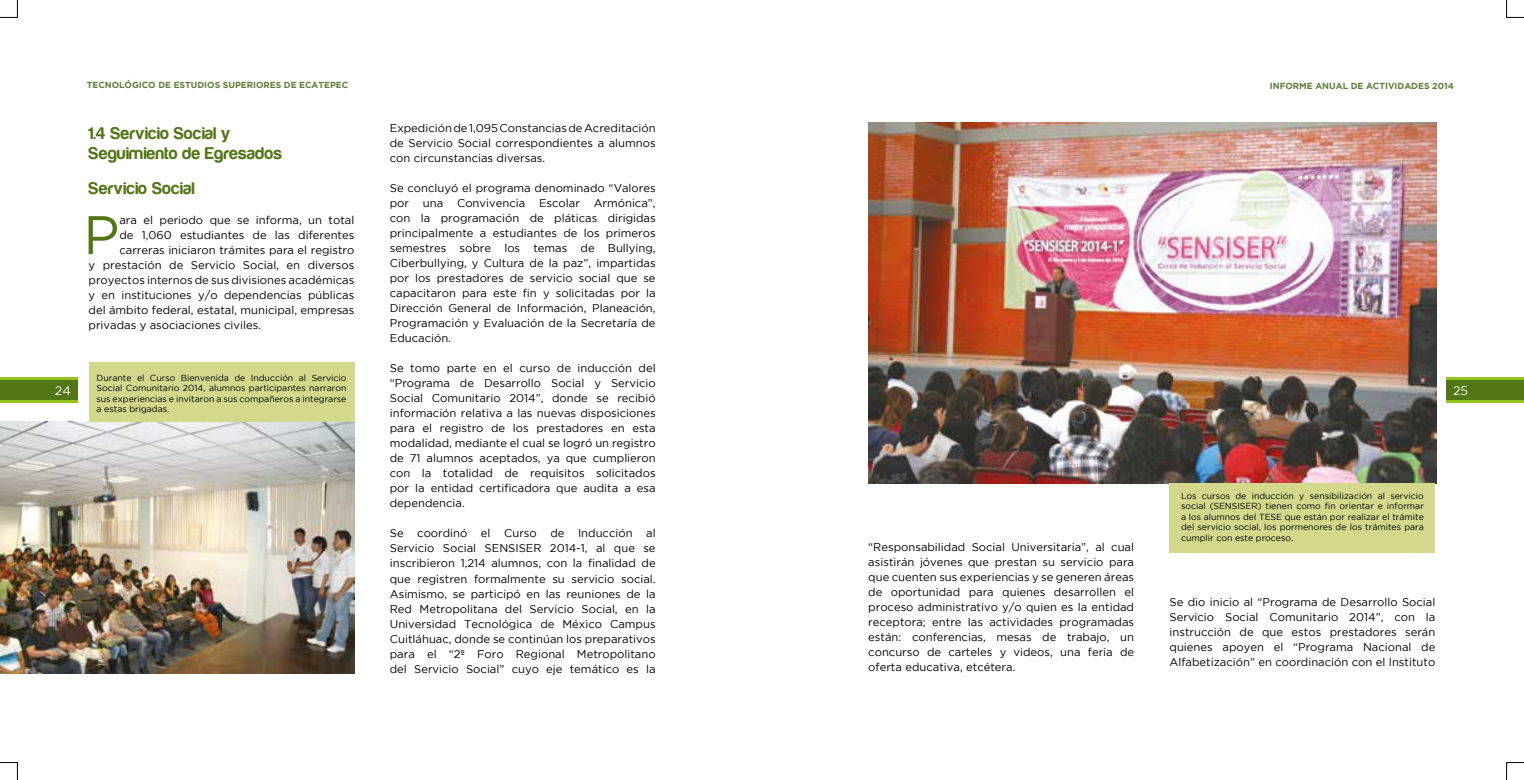
<style>
.page{position:relative;width:1524px;height:780px;background:#fff}
.page>*{position:absolute;margin:0;border:0;box-sizing:border-box;transform-origin:0 0}
.t1{font:54.12px "Gotham";color:#527516}
.t2{font:17.5px/20px "Harabara";letter-spacing:.025em;color:#527516}
.t3{font:12.5px "Gotham";color:#fff}
.t4{font:11.25px/15px "Gotham";color:#000;text-align:justify}
.t5{font:8.75px/10.5px "Gotham";color:#000;text-align:justify}
.t6{font:700 8.75px "Gotham";color:#5f7d3c}
</style>
<div class="page">
<div style="left:0;top:377px;width:78px;height:25px;background:#95c11f"></div>
<div style="left:1446px;top:377px;width:78px;height:25px;background:#95c11f"></div>
<div style="left:0;top:380px;width:78px;height:20px;background:#527516"></div>
<div style="left:1446px;top:380px;width:78px;height:20px;background:#527516"></div>
<svg style="left:1506px;top:0;width:18px;height:18px"></svg>
<svg style="left:1506px;top:762px;width:18px;height:18px"></svg>
<svg style="left:0;top:0;width:18px;height:18px"></svg>
<svg style="left:0;top:762px;width:18px;height:18px"></svg>
<img style="left:868px;top:123px;width:568px;height:360px">
<img style="left:0;top:421px;width:354px;height:252px">
<div style="left:89px;top:362px;width:265px;height:59px;background:#d3d88d"></div>
<div style="left:1169px;top:482px;width:266px;height:70px;background:#d3d88d"></div>
<p class="t6" style="left:87px;top:80px;width:263px">TECNOLÓGICO DE ESTUDIOS SUPERIORES DE ECATEPEC</p>
<p class="t6" style="left:1270px;top:80px;width:185px">INFORME ANUAL DE ACTIVIDADES 2014</p>
<h2 class="t2" style="left:89px;top:123px;width:195px">1.4 Servicio Social y<br>Seguimiento de Egresados</h2>
<h2 class="t2" style="left:89px;top:178px;width:107px">Servicio Social</h2>
<h1 class="t1" style="left:83px;top:205px;width:38px">P</h1>
<p class="t4" style="left:119px;top:212px;width:236px">ara el periodo que se informa, un total</p>
<p class="t4" style="left:390px;top:121px;width:267px">Expedición de 1,095 Constancias de Acreditación de Servicio Social correspondientes a alumnos con circunstancias diversas.</p>
<p class="t4" style="left:390px;top:181px;width:267px">Se concluyó el programa denominado “Valores por una Convivencia Escolar Armónica”, con la programación de pláticas dirigidas principalmente a estudiantes de los primeros semestres sobre los temas de Bullying, Ciberbullying, y Cultura de la paz”, impartidas por los prestadores de servicio social que se capacitaron para este fin y solicitadas por la Dirección General de Información, Planeación, Programación y Evaluación de la Secretaría de Educación.</p>
<p class="t4" style="left:390px;top:361px;width:267px">Se tomo parte en el curso de inducción del “Programa de Desarrollo Social y Servicio Social Comunitario 2014”, donde se recibió información relativa a las nuevas disposiciones para el registro de los prestadores en esta modalidad, mediante el cual se logró un registro de 71 alumnos aceptados, ya que cumplieron con la totalidad de requisitos solicitados por la entidad certificadora que audita a esa dependencia.</p>
<p class="t4" style="left:390px;top:526px;width:267px">Se coordinó el Curso de Inducción al Servicio Social SENSISER 2014-1, al que se inscribieron 1,214 alumnos, con la finalidad de que registren formalmente su servicio social.<br>Asimismo, se participó en las reuniones de la Red Metropolitana del Servicio Social, en la Universidad Tecnológica de México Campus Cuitláhuac, donde se continúan los preparativos para el “2º Foro Regional Metropolitano del Servicio Social” cuyo eje temático es la</p>
<p class="t4" style="left:119px;top:227px;width:236px">de 1,060 estudiantes de las diferentes</p>
<p class="t4" style="left:119px;top:242px;width:236px">carreras iniciaron trámites para el registro</p>
<p class="t4" style="left:89px;top:257px;width:267px">y prestación de Servicio Social, en diversos</p>
<p class="t4" style="left:89px;top:272px;width:267px">proyectos internos de sus divisiones académicas</p>
<p class="t4" style="left:89px;top:287px;width:267px">y en instituciones y/o dependencias públicas</p>
<p class="t4" style="left:89px;top:302px;width:267px">del ámbito federal, estatal, municipal, empresas</p>
<p class="t4" style="left:89px;top:317px;width:174px">privadas y asociaciones civiles.</p>
<p class="t5" style="left:97px;top:372px;width:251px">Durante el Curso Bienvenida de Inducción al Servicio Social Comunitario 2014, alumnos participantes narraron sus experiencias e invitaron a sus compañeros a integrarse a estas brigadas.</p>
<p class="t3" style="left:55px;top:383px;width:17px">24</p>
<p class="t3" style="left:1453px;top:383px;width:17px">25</p>
<p class="t5" style="left:1181px;top:490px;width:244px">Los cursos de inducción y sensibilización al servicio social (SENSISER) tienen como fin orientar e informar a los alumnos del TESE que están por realizar el trámite del servicio social, los pormenores de los trámites para cumplir con este proceso.</p>
<p class="t4" style="left:868px;top:539px;width:267px">“Responsabilidad Social Universitaria”, al cual asistirán jóvenes que prestan su servicio para que cuenten sus experiencias y se generen áreas de oportunidad para quienes desarrollen el proceso administrativo y/o quien es la entidad receptora; entre las actividades programadas están: conferencias, mesas de trabajo, un concurso de carteles y videos, una feria de oferta educativa, etcétera.</p>
<p class="t4" style="left:1169px;top:594px;width:267px">Se dio inicio al “Programa de Desarrollo Social Servicio Social Comunitario 2014”, con la instrucción de que estos prestadores serán quienes apoyen el “Programa Nacional de Alfabetización” en coordinación con el Instituto</p>
</div>
